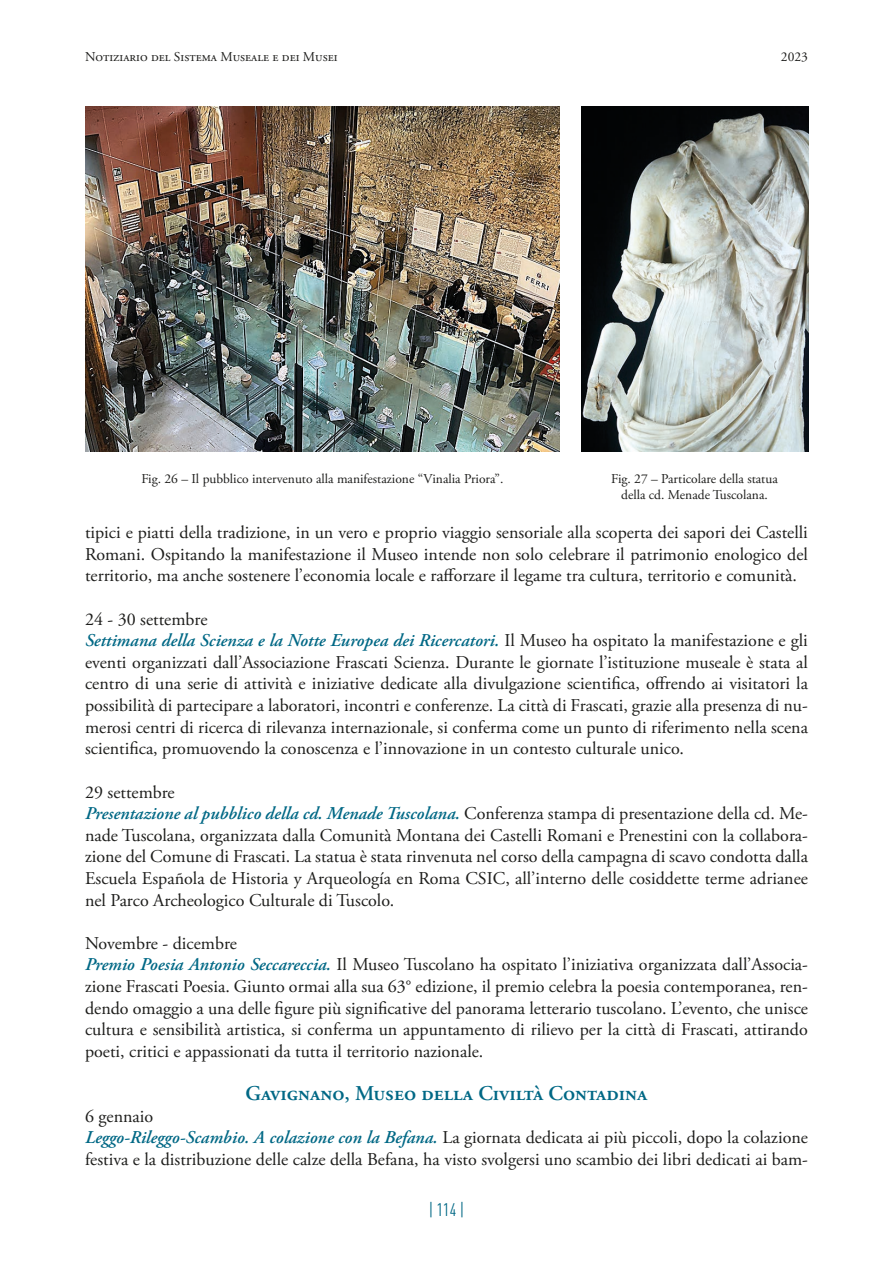
<style>
.page{position:relative;width:893px;height:1263px;background:#fff}
.page>*{position:absolute;margin:0;border:0;box-sizing:border-box;transform-origin:0 0}
.t1{font:600 21px "Adobe Garamond Pro";color:#006885}
.t2{font:18px/21.6px "Adobe Garamond Pro";color:#1d1d1b}
.t3{font:18px "DIN Cond";color:#006885}
.t4{font:13.5px/15.6px "Adobe Garamond Pro";color:#1d1d1b;text-align:center}
.s1{font-weight:600;font-style:italic;color:#006885}
</style>
<div class="page">
<img style="left:85px;top:106px;width:475px;height:346px">
<img style="left:581px;top:106px;width:227px;height:345px">
<p class="t4" style="left:85px;top:49px;width:254px">Notiziario del Sistema Museale e dei Musei</p>
<p class="t4" style="left:781px;top:49px;width:28px">2023</p>
<p class="t4" style="left:141px;top:472px;width:363px">Fig. 26 – Il pubblico intervenuto alla manifestazione “Vinalia Priora”.</p>
<p class="t4" style="left:611px;top:472px;width:168px">Fig. 27 – Particolare della statua della cd. Menade Tuscolana.</p>
<p class="t2" style="left:85px;top:522px;width:724px;text-align:justify">tipici e piatti della tradizione, in un vero e proprio viaggio sensoriale alla scoperta dei sapori dei Castelli Romani. Ospitando la manifestazione il Museo intende non solo celebrare il patrimonio enologico del territorio, ma anche sostenere l’economia locale e rafforzare il legame tra cultura, territorio e comunità.</p>
<p class="t2" style="left:85px;top:609px;width:724px">24 - 30 settembre<br><span class="s1">Settimana della Scienza e la Notte Europea dei Ricercatori.</span> Il Museo ha ospitato la manifestazione e gli eventi organizzati dall’Associazione Frascati Scienza. Durante le giornate l’istituzione museale è stata al centro di una serie di attività e iniziative dedicate alla divulgazione scientifica, offrendo ai visitatori la possibilità di partecipare a laboratori, incontri e conferenze. La città di Frascati, grazie alla presenza di nu&shy;merosi centri di ricerca di rilevanza internazionale, si conferma come un punto di riferimento nella scena scientifica, promuovendo la conoscenza e l’innovazione in un contesto culturale unico.</p>
<p class="t2" style="left:85px;top:782px;width:724px">29 settembre<br><span class="s1">Presentazione al pubblico della cd. Menade Tuscolana.</span> Conferenza stampa di presentazione della cd. Me&shy;nade Tuscolana, organizzata dalla Comunità Montana dei Castelli Romani e Prenestini con la collabora&shy;zione del Comune di Frascati. La statua è stata rinvenuta nel corso della campagna di scavo condotta dalla Escuela Española de Historia y Arqueología en Roma CSIC, all’interno delle cosiddette terme adrianee nel Parco Archeologico Culturale di Tuscolo.</p>
<p class="t2" style="left:85px;top:933px;width:724px">Novembre - dicembre<br><span class="s1">Premio Poesia Antonio Seccareccia.</span> Il Museo Tuscolano ha ospitato l’iniziativa organizzata dall’Associa&shy;zione Frascati Poesia. Giunto ormai alla sua 63° edizione, il premio celebra la poesia contemporanea, ren&shy;dendo omaggio a una delle figure più significative del panorama letterario tuscolano. L’evento, che unisce cultura e sensibilità artistica, si conferma un appuntamento di rilievo per la città di Frascati, attirando poeti, critici e appassionati da tutta il territorio nazionale.</p>
<p class="t1" style="left:246px;top:1081px;width:403px">Gavignano, Museo della Civiltà Contadina</p>
<p class="t2" style="left:85px;top:1106px;width:724px">6 gennaio<br><span class="s1">Leggo-Rileggo-Scambio. A colazione con la Befana.</span> La giornata dedicata ai più piccoli, dopo la colazione festiva e la distribuzione delle calze della Befana, ha visto svolgersi uno scambio dei libri dedicati ai bam-</p>
<p class="t3" style="left:429px;top:1199px;width:37px">| 114 |</p>
</div>
